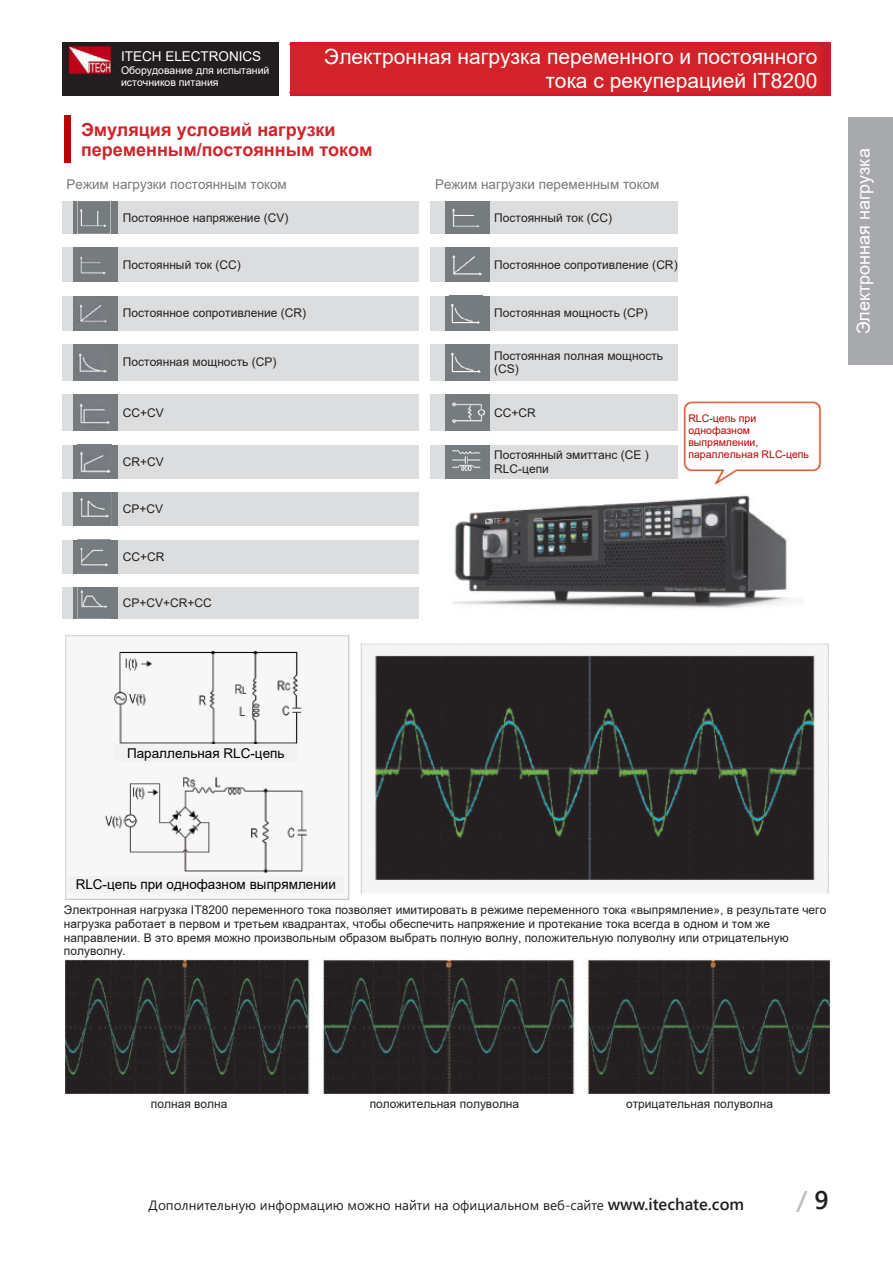
<style>
.page{position:relative;width:893px;height:1263px;background:#fff}
.page>*{position:absolute;margin:0;border:0;box-sizing:border-box;transform-origin:0 0}
.t1{font:600 25.5px "Segoe UI";color:#bcbdc0}
.t2{font:21px/24px "Arial";color:#fff;text-align:right}
.t3{font:700 18px/20.7px "Arial";color:#d2232a}
.t4{font:18px "Arial";color:#fff}
.t5{font:15px "Arial";color:#fff}
.t6{font:13.5px "Segoe UI";color:#231f20}
.t7{font:13.5px "Arial";color:#77787a}
.t8{font:13.5px "Arial";color:#000}
.t9{font:13.5px "Arial";color:#fff}
.t10{font:12px/13.8px "Arial";color:#231f20}
.t11{font:10.5px/12px "Arial";color:#c00000}
.t12{font:10.5px/12px "Arial";color:#fff}
.s1{font-weight:600;font-size:16.5px}
.s2{color:#231f20}
</style>
<div class="page">
<div style="left:63px;top:43px;width:58px;height:52px;background:#221e1f"></div>
<div style="left:121px;top:43px;width:158px;height:52px;background:#221e1f"></div>
<div style="left:290px;top:45px;width:530px;height:24px;background:#d2232a"></div>
<div style="left:290px;top:69px;width:530px;height:24px;background:#d2232a"></div>
<svg style="left:820px;top:45px;width:1px;height:48px"></svg>
<hr style="left:290px;top:43px;width:540px;height:2px;background:#cf1b2b">
<hr style="left:290px;top:93px;width:540px;height:2px;background:#cf1b2b">
<img style="left:67px;top:45px;width:46px;height:31px">
<div style="left:64px;top:116px;width:7px;height:47px;background:#c00000"></div>
<div style="left:62px;top:201px;width:12px;height:33px;background:#dcdddf"></div>
<svg style="left:74px;top:201px;width:4px;height:33px"></svg>
<div style="left:78px;top:201px;width:41px;height:33px;background:#767b7e"></div>
<div style="left:119px;top:201px;width:300px;height:33px;background:#dcdddf"></div>
<div style="left:431px;top:201px;width:14px;height:33px;background:#dcdddf"></div>
<div style="left:445px;top:201px;width:45px;height:33px;background:#767b7e"></div>
<div style="left:490px;top:201px;width:188px;height:33px;background:#dcdddf"></div>
<div style="left:62px;top:248px;width:12px;height:34px;background:#dcdddf"></div>
<div style="left:74px;top:248px;width:45px;height:34px;background:#767b7e"></div>
<div style="left:119px;top:248px;width:300px;height:34px;background:#dcdddf"></div>
<div style="left:431px;top:248px;width:14px;height:34px;background:#dcdddf"></div>
<div style="left:445px;top:248px;width:45px;height:34px;background:#767b7e"></div>
<div style="left:490px;top:248px;width:188px;height:34px;background:#dcdddf"></div>
<div style="left:62px;top:296px;width:12px;height:34px;background:#dcdddf"></div>
<div style="left:74px;top:296px;width:45px;height:34px;background:#767b7e"></div>
<div style="left:119px;top:296px;width:300px;height:34px;background:#dcdddf"></div>
<div style="left:431px;top:296px;width:14px;height:34px;background:#dcdddf"></div>
<div style="left:445px;top:296px;width:45px;height:34px;background:#767b7e"></div>
<div style="left:490px;top:296px;width:188px;height:34px;background:#dcdddf"></div>
<div style="left:62px;top:344px;width:12px;height:36px;background:#dcdddf"></div>
<div style="left:74px;top:344px;width:45px;height:36px;background:#767b7e"></div>
<div style="left:119px;top:344px;width:300px;height:36px;background:#dcdddf"></div>
<div style="left:431px;top:344px;width:14px;height:36px;background:#dcdddf"></div>
<div style="left:445px;top:344px;width:45px;height:36px;background:#767b7e"></div>
<div style="left:490px;top:344px;width:188px;height:36px;background:#dcdddf"></div>
<div style="left:62px;top:394px;width:12px;height:37px;background:#dcdddf"></div>
<div style="left:74px;top:394px;width:45px;height:37px;background:#767b7e"></div>
<div style="left:119px;top:394px;width:300px;height:37px;background:#dcdddf"></div>
<div style="left:431px;top:394px;width:14px;height:37px;background:#dcdddf"></div>
<div style="left:445px;top:394px;width:45px;height:37px;background:#767b7e"></div>
<div style="left:490px;top:394px;width:188px;height:37px;background:#dcdddf"></div>
<div style="left:62px;top:445px;width:12px;height:34px;background:#dcdddf"></div>
<div style="left:74px;top:445px;width:45px;height:34px;background:#767b7e"></div>
<div style="left:119px;top:445px;width:300px;height:34px;background:#dcdddf"></div>
<div style="left:431px;top:445px;width:14px;height:34px;background:#dcdddf"></div>
<div style="left:445px;top:445px;width:45px;height:34px;background:#767b7e"></div>
<div style="left:490px;top:445px;width:188px;height:34px;background:#dcdddf"></div>
<div style="left:62px;top:492px;width:12px;height:34px;background:#dcdddf"></div>
<div style="left:74px;top:492px;width:45px;height:34px;background:#767b7e"></div>
<div style="left:119px;top:492px;width:300px;height:34px;background:#dcdddf"></div>
<div style="left:62px;top:540px;width:12px;height:34px;background:#dcdddf"></div>
<div style="left:74px;top:540px;width:45px;height:34px;background:#767b7e"></div>
<div style="left:119px;top:540px;width:300px;height:34px;background:#dcdddf"></div>
<div style="left:62px;top:587px;width:12px;height:32px;background:#dcdddf"></div>
<div style="left:74px;top:587px;width:45px;height:32px;background:linear-gradient(to bottom,#767b7e,#767b7e)"></div>
<div style="left:78px;top:587px;width:41px;height:32px;background:#767b7e"></div>
<div style="left:119px;top:587px;width:300px;height:32px;background:#dcdddf"></div>
<img style="left:78px;top:201px;width:33px;height:33px">
<img style="left:452px;top:208px;width:28px;height:20px">
<img style="left:80px;top:256px;width:26px;height:19px">
<img style="left:452px;top:255px;width:30px;height:21px">
<img style="left:79px;top:304px;width:28px;height:19px">
<img style="left:450px;top:303px;width:30px;height:21px">
<img style="left:78px;top:352px;width:30px;height:21px">
<img style="left:450px;top:352px;width:31px;height:21px">
<img style="left:79px;top:403px;width:31px;height:21px">
<img style="left:452px;top:402px;width:33px;height:21px">
<img style="left:683px;top:401px;width:139px;height:84px">
<img style="left:80px;top:451px;width:31px;height:23px">
<img style="left:452px;top:450px;width:29px;height:21px">
<img style="left:80px;top:492px;width:32px;height:33px">
<img style="left:452px;top:495px;width:343px;height:113px">
<img style="left:78px;top:547px;width:32px;height:26px">
<img style="left:80px;top:590px;width:28px;height:18px">
<img style="left:65px;top:635px;width:764px;height:265px">
<img style="left:64px;top:958px;width:767px;height:136px">
<div style="left:688px;top:412px;width:129px;height:49px;background:#fff"></div>
<div style="left:115px;top:745px;width:182px;height:16px;background:#f2f2f2"></div>
<div style="left:68px;top:876px;width:276px;height:17px;background:#f2f2f2"></div>
<div style="left:848px;top:117px;width:45px;height:248px;background:#a8a9ad"></div>
<p class="t9" style="left:121px;top:47px;width:142px">ITECH ELECTRONICS</p>
<p class="t12" style="left:121px;top:64px;width:150px">Оборудование для испытаний источников питания</p>
<h2 class="t2" style="left:324px;top:45px;width:495px">Электронная нагрузка переменного и постоянного тока с рекуперацией IT8200</h2>
<h3 class="t3" style="left:81px;top:119px;width:293px">Эмуляция условий нагрузки переменным/постоянным током</h3>
<p class="t7" style="left:67px;top:175px;width:222px">Режим нагрузки постоянным током</p>
<p class="t7" style="left:435px;top:175px;width:226px">Режим нагрузки переменным током</p>
<p class="t10" style="left:123px;top:211px;width:167px">Постоянное напряжение (CV)</p>
<p class="t10" style="left:494px;top:211px;width:119px">Постоянный ток (CC)</p>
<p class="t10" style="left:123px;top:258px;width:119px">Постоянный ток (CC)</p>
<p class="t10" style="left:494px;top:258px;width:185px">Постоянное сопротивление (CR)</p>
<p class="t10" style="left:123px;top:306px;width:185px">Постоянное сопротивление (CR)</p>
<p class="t10" style="left:494px;top:306px;width:155px">Постоянная мощность (CP)</p>
<p class="t10" style="left:123px;top:355px;width:155px">Постоянная мощность (CP)</p>
<p class="t10" style="left:494px;top:348px;width:170px">Постоянная полная мощность (CS)</p>
<p class="t10" style="left:123px;top:406px;width:42px">CC+CV</p>
<p class="t10" style="left:494px;top:406px;width:43px">CC+CR</p>
<p class="t10" style="left:123px;top:455px;width:42px">CR+CV</p>
<p class="t10" style="left:494px;top:448px;width:156px">Постоянный эмиттанс (CE )<br>RLC-цепи</p>
<p class="t10" style="left:123px;top:502px;width:42px">CP+CV</p>
<p class="t10" style="left:123px;top:550px;width:43px">CC+CR</p>
<p class="t10" style="left:123px;top:596px;width:90px">CP+CV+CR+CC</p>
<p class="t11" style="left:688px;top:412px;width:122px">RLC-цепь при однофазном выпрямлении, параллельная RLC-цепь</p>
<h3 class="t4" style="left:851px;top:334px;width:187px;rotate:-90deg">Электронная нагрузка</h3>
<p class="t5" style="left:881px;top:154px;width:156px;rotate:90deg">Электронная нагрузка</p>
<p class="t8" style="left:127px;top:744px;width:159px">Параллельная RLC-цепь</p>
<p class="t8" style="left:76px;top:875px;width:262px">RLC-цепь при однофазном выпрямлении</p>
<p class="t10" style="left:64px;top:903px;width:764px">Электронная нагрузка IT8200 переменного тока позволяет имитировать в режиме переменного тока «выпрямление», в результате чего нагрузка работает в первом и третьем квадрантах, чтобы обеспечить напряжение и протекание тока всегда в одном и том же направлении. В это время можно произвольным образом выбрать полную волну, положительную полуволну или отрицательную полуволну.</p>
<p class="t10" style="left:151px;top:1097px;width:78px">полная волна</p>
<p class="t10" style="left:370px;top:1097px;width:151px">положительная полуволна</p>
<p class="t10" style="left:626px;top:1097px;width:149px">отрицательная полуволна</p>
<p class="t6" style="left:149px;top:1192px;width:597px">Дополнительную информацию можно найти на официальном веб-сайте <span class="s1">www.itechate.com</span></p>
<h1 class="t1" style="left:797px;top:1176px;width:33px">/ <span class="s2">9</span></h1>
</div>
